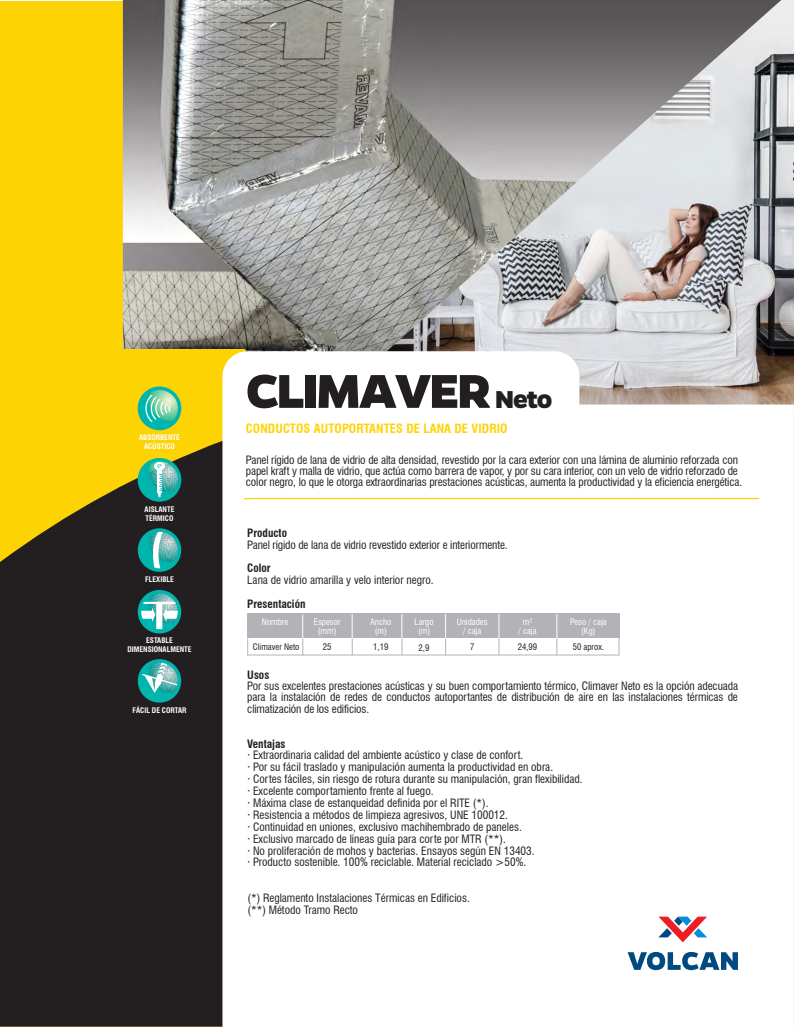
<style>
.page{position:relative;width:794px;height:1028px;background:#fff}
.page>*{position:absolute;margin:0;border:0;box-sizing:border-box;transform-origin:0 0}
.t1{font:53.62px "Gentona Extra Bold DEMO";letter-spacing:-.04em;color:#231f20}
.t2{font:700 condensed 12.5px "Swiss 721 BT";letter-spacing:.01em;color:#fed304}
.t3{font:condensed 11.25px/11.9px "Swiss 721 BT";color:#231f20}
.t4{font:700 condensed 11.25px "Swiss 721 BT";color:#231f20}
.t5{font:condensed 8.75px/8.8px "Swiss 721 BT";color:#fff;text-align:center}
.t6{font:condensed 8.75px "Swiss 721 BT";color:#231f20}
.t7{font:700 condensed 7.5px/9px "Swiss 721 BT";color:#fff;text-align:center}
.s1{font-size:27.62px}
</style>
<div class="page">
<div style="left:0;top:1px;width:794px;height:1025px;background:#fed304"></div>
<svg style="left:0;top:408px;width:222px;height:618px;background:#41381c"></svg>
<img style="left:781px;top:0;width:12px;height:351px">
<img style="left:123px;top:0;width:658px;height:408px">
<div style="left:222px;top:351px;width:572px;height:676px;background:#fff"></div>
<hr style="left:244px;top:498px;width:515px;height:1px;background:#fed304">
<svg style="left:658px;top:916px;width:49px;height:26px"></svg>
<svg style="left:627px;top:952px;width:111px;height:18px;background:#6b96b4"></svg>
<hr style="left:247px;top:654px;width:372px;height:1px;background:#b2b3b7">
<div style="left:247px;top:613px;width:372px;height:25px;background:#b2b3b7"></div>
<svg style="left:445px;top:614px;width:1px;height:40px"></svg>
<svg style="left:498px;top:614px;width:1px;height:41px"></svg>
<svg style="left:556px;top:614px;width:1px;height:41px"></svg>
<svg style="left:618px;top:638px;width:1px;height:17px"></svg>
<svg style="left:247px;top:638px;width:1px;height:16px"></svg>
<svg style="left:401px;top:614px;width:1px;height:41px"></svg>
<svg style="left:352px;top:614px;width:1px;height:40px"></svg>
<svg style="left:302px;top:614px;width:1px;height:41px"></svg>
<svg style="left:138px;top:659px;width:43px;height:43px;background:#409e9a"></svg>
<svg style="left:138px;top:590px;width:43px;height:43px;background:#57a7a4"></svg>
<svg style="left:138px;top:528px;width:43px;height:44px;background:#3f9b97"></svg>
<svg style="left:138px;top:458px;width:43px;height:43px;background:#49ab97"></svg>
<svg style="left:138px;top:386px;width:43px;height:44px"></svg>
<p class="t7" style="left:139px;top:433px;width:42px">ABSORBENTE<br>ACÚSTICO</p>
<p class="t7" style="left:145px;top:504px;width:31px;text-align:left">AISLANTE<br>TÉRMICO</p>
<p class="t7" style="left:145px;top:575px;width:30px">FLEXIBLE</p>
<p class="t7" style="left:127px;top:636px;width:66px">ESTABLE<br>DIMENSIONALMENTE</p>
<p class="t7" style="left:132px;top:705px;width:55px">FÁCIL DE CORTAR</p>
<h1 class="t1" style="left:246px;top:369px;width:308px">CLIMAVER <span class="s1">Neto</span></h1>
<p class="t2" style="left:246px;top:420px;width:263px">CONDUCTOS AUTOPORTANTES DE LANA DE VIDRIO</p>
<p class="t3" style="left:246px;top:454px;width:498px;line-height:11.2px">Panel rígido de lana de vidrio de alta densidad, revestido por la cara exterior con una lámina de aluminio reforzada con papel kraft y malla de vidrio, que actúa como barrera de vapor, y por su cara interior, con un velo de vidrio reforzado de color negro, lo que le otorga extraordinarias prestaciones acústicas, aumenta la productividad y la eficiencia energética.</p>
<p class="t4" style="left:247px;top:526px;width:41px">Producto</p>
<p class="t3" style="left:247px;top:538px;width:262px">Panel rigido de lana de vidrio revestido exterior e interiormente.</p>
<p class="t4" style="left:247px;top:561px;width:25px">Color</p>
<p class="t3" style="left:247px;top:573px;width:188px">Lana de vidrio amarilla y velo interior negro.</p>
<p class="t4" style="left:247px;top:596px;width:60px">Presentación</p>
<p class="t5" style="left:414px;top:618px;width:20px">Largo (m)</p>
<p class="t5" style="left:518px;top:617px;width:20px">m²<br>/ caja</p>
<p class="t5" style="left:570px;top:617px;width:38px">Peso / caja (Kg)</p>
<p class="t5" style="left:262px;top:617px;width:28px">Nombre</p>
<p class="t5" style="left:457px;top:617px;width:32px">Unidades / caja</p>
<p class="t5" style="left:314px;top:617px;width:28px">Espesor (mm)</p>
<p class="t5" style="left:370px;top:617px;width:23px">Ancho (m)</p>
<p class="t6" style="left:253px;top:641px;width:48px">Climaver Neto</p>
<p class="t6" style="left:323px;top:641px;width:10px">25</p>
<p class="t6" style="left:373px;top:641px;width:17px">1,19</p>
<p class="t6" style="left:418px;top:642px;width:12px">2,9</p>
<p class="t6" style="left:470px;top:641px;width:6px">7</p>
<p class="t6" style="left:518px;top:641px;width:21px">24,99</p>
<p class="t6" style="left:572px;top:641px;width:33px">50 aprox.</p>
<p class="t4" style="left:247px;top:668px;width:23px">Usos</p>
<p class="t3" style="left:247px;top:680px;width:492px;line-height:11.2px;text-align:justify">Por sus excelentes prestaciones acústicas y su buen comportamiento térmico, Climaver Neto es la opción adecuada para la instalación de redes de conductos autoportantes de distribución de aire en las instalaciones térmicas de climatización de los edificios.</p>
<p class="t4" style="left:247px;top:736px;width:40px">Ventajas</p>
<p class="t3" style="left:247px;top:749px;width:337px">· Extraordinaria calidad del ambiente acústico y clase de confort.<br>· Por su fácil traslado y manipulación aumenta la productividad en obra.<br>· Cortes fáciles, sin riesgo de rotura durante su manipulación, gran flexibilidad. · Excelente comportamiento frente al fuego.<br>· Máxima clase de estanqueidad definida por el RITE (*).<br>· Resistencia a métodos de limpieza agresivos, UNE 100012.<br>· Continuidad en uniones, exclusivo machihembrado de paneles.<br>· Exclusivo marcado de líneas guía para corte por MTR (**).<br>· No proliferación de mohos y bacterias. Ensayos según EN 13403.<br>· Producto sostenible. 100% reciclable. Material reciclado &gt;50%.</p>
<p class="t3" style="left:247px;top:892px;width:224px">(*) Reglamento Instalaciones Térmicas en Edificios. (**) Método Tramo Recto</p>
</div>
